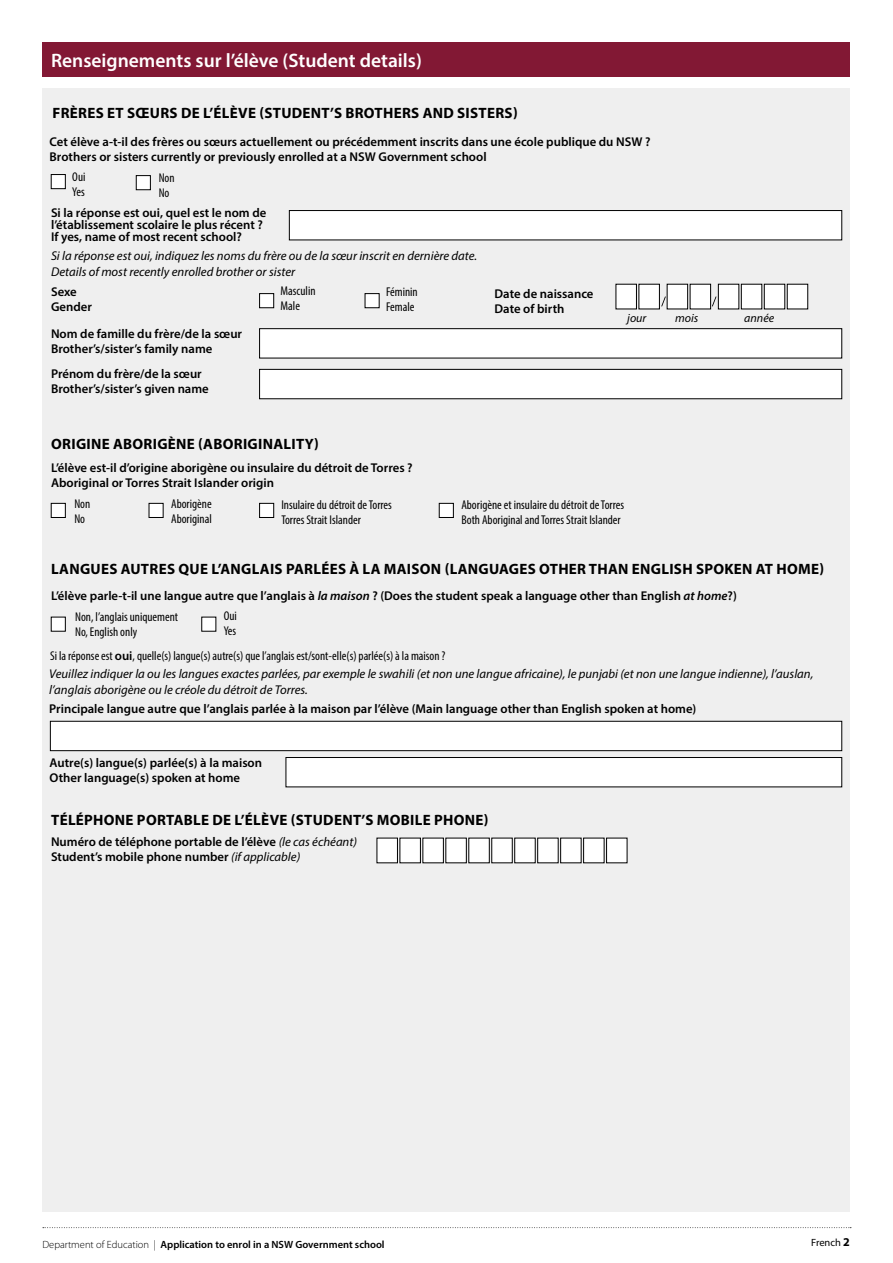
<style>
.page{position:relative;width:893px;height:1263px;background:#fff}
.page>*{position:absolute;margin:0;border:0;box-sizing:border-box;transform-origin:0 0}
.Reverse_Heading{font:600 19.5px "Myriad Pro";color:#fff}
.Subheading_black_cap{font:700 15px "Myriad Pro";letter-spacing:.02em;color:#000}
.Questions{font:600 12.75px/12px "Myriad Pro";color:#000}
.Text{font:italic 12.75px/15.3px "Myriad Pro";color:#000}
.Questions_Eng{font:600 12.75px "Myriad Pro";color:#000}
.Answer{font:condensed 12.75px "Myriad Pro";color:#000}
.Answer_Eng{font:condensed 12.75px "Myriad Pro";color:#000}
.Eng_Text{font:italic 12.75px "Myriad Pro";color:#000}
.Answer_Eng-2{font:600 12.75px "Myriad Pro";color:#000}
.day_month_year{font:italic 12px "Myriad Pro";color:#000}
.a__Footer{font:600 10.5px "Myriad Pro";color:#000}
.a__Page_Number{font:10.5px "Myriad Pro";color:#000}
.s1{font-style:italic}
.s2{font-weight:600;font-stretch:normal}
.s3{font-weight:400;font-style:italic}
.s4{font-weight:300}
.s5{font-weight:700;font-size:12px}
</style>
<div class="page">
<div style="left:43px;top:88px;width:807px;height:1124px;background:#efefef"></div>
<div style="left:43px;top:43px;width:807px;height:34px;background:#821834"></div>
<div style="left:136px;top:176px;width:14px;height:14px;background:#fff"></div>
<div style="left:136px;top:175px;width:15px;height:15px;border:1px solid #000"></div>
<svg style="left:377px;top:838px;width:250px;height:25px"></svg>
<svg style="left:259px;top:293px;width:15px;height:15px"></svg>
<svg style="left:51px;top:503px;width:15px;height:15px"></svg>
<svg style="left:149px;top:503px;width:15px;height:15px"></svg>
<svg style="left:259px;top:503px;width:15px;height:15px"></svg>
<svg style="left:439px;top:503px;width:15px;height:15px"></svg>
<svg style="left:365px;top:293px;width:15px;height:15px"></svg>
<svg style="left:51px;top:617px;width:15px;height:15px"></svg>
<svg style="left:201px;top:617px;width:15px;height:15px"></svg>
<div style="left:51px;top:175px;width:14px;height:14px;background:#fff"></div>
<div style="left:51px;top:174px;width:15px;height:15px;border:1px solid #000"></div>
<svg style="left:616px;top:284px;width:192px;height:25px"></svg>
<div style="left:289px;top:211px;width:553px;height:29px;background:#fff"></div>
<div style="left:289px;top:210px;width:553px;height:30px;border:1px solid #000"></div>
<div style="left:50px;top:721px;width:792px;height:30px;background:#fff"></div>
<div style="left:50px;top:721px;width:792px;height:30px;border:1px solid #000"></div>
<div style="left:286px;top:757px;width:556px;height:30px;background:#fff"></div>
<div style="left:286px;top:757px;width:556px;height:30px;border:1px solid #000"></div>
<div style="left:259px;top:328px;width:583px;height:30px;background:#fff;border:1px solid #000"></div>
<div style="left:259px;top:369px;width:583px;height:30px;background:#fff;border:1px solid #000"></div>
<svg style="left:43px;top:1227px;width:808px;height:1px"></svg>
<p class="Reverse_Heading" style="left:51px;top:48px;width:372px">Renseignements sur l’élève (Student details)</p>
<p class="Subheading_black_cap" style="left:53px;top:103px;width:467px">FRÈRES ET SŒURS DE L’ÉLÈVE (STUDENT’S BROTHERS AND SISTERS)</p>
<p class="Questions" style="left:50px;top:135px;width:602px">Cet élève a-t-il des frères ou sœurs actuellement ou précédemment inscrits dans une école publique du NSW ?</p>
<p class="Questions_Eng" style="left:50px;top:148px;width:439px">Brothers or sisters currently or previously enrolled at a NSW Government school</p>
<p class="Answer" style="left:72px;top:169px;width:15px">Oui</p>
<p class="Answer_Eng" style="left:72px;top:184px;width:14px">Yes</p>
<p class="Answer" style="left:159px;top:170px;width:17px">Non</p>
<p class="Answer_Eng" style="left:159px;top:185px;width:12px">No</p>
<p class="Questions" style="left:51px;top:206px;width:217px">Si la réponse est oui, quel est le nom de l’établissement scolaire le plus récent ?</p>
<p class="Questions_Eng" style="left:51px;top:228px;width:192px">If yes, name of most recent school?</p>
<p class="Text" style="left:51px;top:248px;width:428px">Si la réponse est oui, indiquez les noms du frère ou de la sœur inscrit en dernière date.</p>
<p class="Eng_Text" style="left:51px;top:264px;width:246px">Details of most recently enrolled brother or sister</p>
<p class="Questions" style="left:51px;top:286px;width:27px">Sexe</p>
<p class="Questions_Eng" style="left:51px;top:299px;width:42px">Gender</p>
<p class="Questions" style="left:51px;top:327px;width:193px">Nom de famille du frère/de la sœur</p>
<p class="Questions_Eng" style="left:51px;top:340px;width:163px">Brother’s/sister’s family name</p>
<p class="Questions" style="left:51px;top:368px;width:152px">Prénom du frère/de la sœur</p>
<p class="Questions_Eng" style="left:51px;top:381px;width:159px">Brother’s/sister’s given name</p>
<p class="Answer" style="left:281px;top:283px;width:36px">Masculin</p>
<p class="Answer_Eng" style="left:281px;top:298px;width:21px">Male</p>
<p class="Answer" style="left:386px;top:284px;width:33px">Féminin</p>
<p class="Answer_Eng" style="left:386px;top:299px;width:30px">Female</p>
<p class="Subheading_black_cap" style="left:51px;top:434px;width:269px">ORIGINE ABORIGÈNE (ABORIGINALITY)</p>
<p class="Questions" style="left:51px;top:461px;width:363px">L’élève est-il d’origine aborigène ou insulaire du détroit de Torres ?</p>
<p class="Questions_Eng" style="left:51px;top:474px;width:224px">Aboriginal or Torres Strait Islander origin</p>
<p class="Questions" style="left:495px;top:288px;width:100px">Date de naissance</p>
<p class="Questions_Eng" style="left:495px;top:301px;width:71px">Date of birth</p>
<p class="day_month_year" style="left:627px;top:311px;width:21px">jour</p>
<p class="day_month_year" style="left:675px;top:311px;width:25px">mois</p>
<p class="day_month_year" style="left:744px;top:311px;width:31px">année</p>
<p class="Answer" style="left:74px;top:496px;width:17px">Non</p>
<p class="Answer_Eng" style="left:74px;top:511px;width:12px">No</p>
<p class="Answer" style="left:171px;top:496px;width:42px">Aborigène</p>
<p class="Answer_Eng" style="left:171px;top:511px;width:42px">Aboriginal</p>
<p class="Answer" style="left:281px;top:497px;width:112px">Insulaire du détroit de Torres</p>
<p class="Answer_Eng" style="left:281px;top:512px;width:81px">Torres Strait Islander</p>
<p class="Answer" style="left:461px;top:497px;width:164px">Aborigène et insulaire du détroit de Torres</p>
<p class="Answer_Eng" style="left:461px;top:512px;width:161px">Both Aboriginal and Torres Strait Islander</p>
<p class="Subheading_black_cap" style="left:51px;top:559px;width:774px">LANGUES AUTRES QUE L’ANGLAIS PARLÉES À LA MAISON (LANGUAGES OTHER THAN ENGLISH SPOKEN AT HOME)</p>
<p class="Questions" style="left:51px;top:589px;width:687px">L’élève parle-t-il une langue autre que l’anglais à <span class="s1">la maison</span> ? (Does the student speak a language other than English <span class="s1">at home</span>?)</p>
<p class="Answer" style="left:75px;top:609px;width:104px">Non, l’anglais uniquement</p>
<p class="Answer_Eng" style="left:75px;top:624px;width:64px">No, English only</p>
<p class="Answer" style="left:224px;top:608px;width:15px">Oui</p>
<p class="Answer_Eng" style="left:224px;top:623px;width:14px">Yes</p>
<p class="Answer" style="left:50px;top:648px;width:397px">Si la réponse est <span class="s2">oui</span>, quelle(s) langue(s) autre(s) que l’anglais est/sont-elle(s) parlée(s) à la maison ?</p>
<p class="Text" style="left:49px;top:666px;width:766px">Veuillez indiquer la ou les langues exactes parlées, par exemple le swahili (et non une langue africaine), le punjabi (et non une langue indienne), l’auslan, l’anglais aborigène ou le créole du détroit de Torres.</p>
<p class="Questions" style="left:49px;top:703px;width:649px">Principale langue autre que l’anglais parlée à la maison par l’élève (Main language other than English spoken at home)</p>
<p class="Questions" style="left:50px;top:756px;width:214px">Autre(s) langue(s) parlée(s) à la maison</p>
<p class="Questions_Eng" style="left:50px;top:769px;width:192px">Other language(s) spoken at home</p>
<p class="Subheading_black_cap" style="left:51px;top:810px;width:439px">TÉLÉPHONE PORTABLE DE L’ÉLÈVE (STUDENT’S MOBILE PHONE)</p>
<p class="Questions" style="left:51px;top:836px;width:308px">Numéro de téléphone portable de l’élève <span class="s3">(le cas échéant)</span></p>
<p class="Answer_Eng-2" style="left:51px;top:849px;width:251px">Student’s mobile phone number <span class="s3">(if applicable)</span></p>
<p class="a__Footer" style="left:43px;top:1237px;width:344px"><span class="s4">Department of Education |</span> Application to enrol in a NSW Government school</p>
<p class="a__Page_Number" style="left:811px;top:1236px;width:40px">French <span class="s5">2</span></p>
</div>
